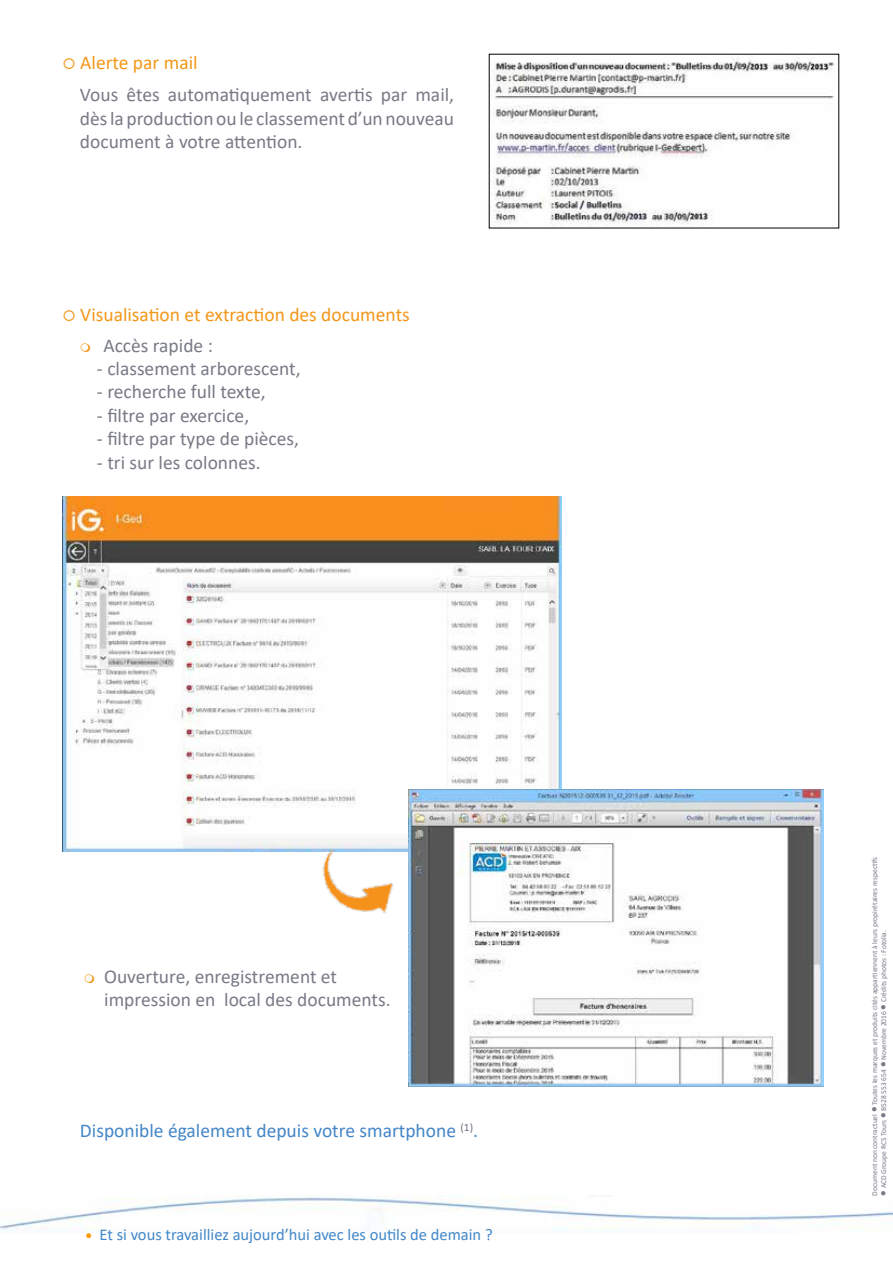
<style>
.page{position:relative;width:893px;height:1263px;background:#fff}
.page>*{position:absolute;margin:0;border:0;box-sizing:border-box;transform-origin:0 0}
.t1{font:19.5px/23.4px "Calibri";color:#787a85;text-align:justify}
.t2{font:19.5px "Calibri";color:#f39719}
.t3{font:19.5px "Calibri";color:#4486c7}
.t4{font:16.5px "Calibri";color:#4287c8}
.t5{font:7.5px "Calibri";color:#787a85}
.s1{font-weight:700;font-size:13.5px;color:#fd9900}
</style>
<div class="page">
<img style="left:0;top:1197px;width:893px;height:34px">
<img style="left:491px;top:58px;width:344px;height:168px">
<img style="left:63px;top:497px;width:498px;height:354px">
<img style="left:409px;top:790px;width:415px;height:296px">
<img style="left:308px;top:834px;width:99px;height:80px">
<p class="t2" style="left:63px;top:49px;width:137px">○ Alerte par mail</p>
<p class="t1" style="left:80px;top:83px;width:376px">Vous êtes automatiquement avertis par mail, dès la production ou le classement d’un nouveau document à votre attention.</p>
<p class="t2" style="left:63px;top:301px;width:349px">○ Visualisation et extraction des documents</p>
<p class="t1" style="left:103px;top:333px;width:111px">Accès rapide :</p>
<p class="t1" style="left:97px;top:356px;width:205px">- classement arborescent,</p>
<p class="t1" style="left:97px;top:380px;width:170px">- recherche full texte,</p>
<p class="t1" style="left:97px;top:403px;width:154px">- filtre par exercice,</p>
<p class="t1" style="left:97px;top:427px;width:204px">- filtre par type de pièces,</p>
<p class="t1" style="left:97px;top:450px;width:165px">- tri sur les colonnes.</p>
<p class="t1" style="left:104px;top:964px;width:288px">Ouverture, enregistrement et impression en local des documents.</p>
<p class="t3" style="left:80px;top:1117px;width:400px">Disponible également depuis votre smartphone <sup>(1)</sup>.</p>
<p class="t4" style="left:85px;top:1223px;width:409px"><span class="s1">•</span> Et si vous travailliez aujourd’hui avec les outils de demain ?</p>
<p class="t5" style="left:869px;top:1196px;width:340px;rotate:-90deg">Document non contractuel ● Toutes les marques et produits cités appartiennent à leurs propirétaires respectifs</p>
<p class="t5" style="left:878px;top:1196px;width:267px;rotate:-90deg">● ACD Groupe RCS Tours ● B528 553 654 ● Novembre 2016 ● Crédits photos : Fotolia.</p>
</div>
